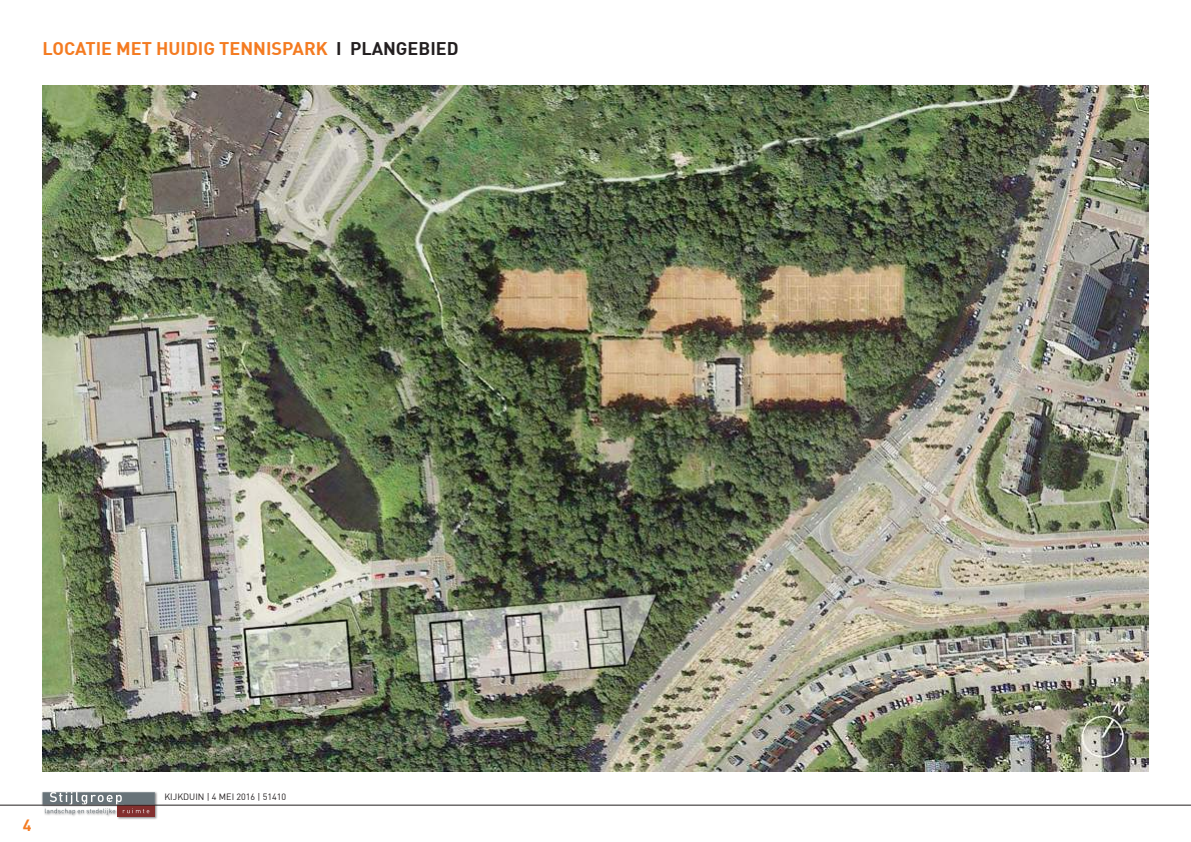
<style>
.page{position:relative;width:1191px;height:842px;background:#fff}
.page>*{position:absolute;margin:0;border:0;box-sizing:border-box;transform-origin:0 0}
.t1{font:700 18px "DIN";color:#f47b21}
.t2{font:700 16px "DIN";color:#f47b21}
.t3{font:9px "DIN";color:#231f20}
.s1{color:#231f20}
</style>
<div class="page">
<img style="left:43px;top:85px;width:1105px;height:686px">
<img style="left:40px;top:791px;width:118px;height:29px">
<div style="left:117px;top:805px;width:38px;height:12px;background:#822f2e"></div>
<svg style="left:43px;top:792px;width:112px;height:23px"></svg>
<hr style="left:0;top:805px;width:1191px;height:1px;background:#231f20">
<p class="t1" style="left:43px;top:37px;width:417px">LOCATIE MET HUIDIG TENNISPARK <span class="s1">I PLANGEBIED</span></p>
<p class="t2" style="left:23px;top:814px;width:10px">4</p>
<p class="t3" style="left:164px;top:791px;width:123px">KIJKDUIN | 4 MEI 2016 | 51410</p>
</div>
